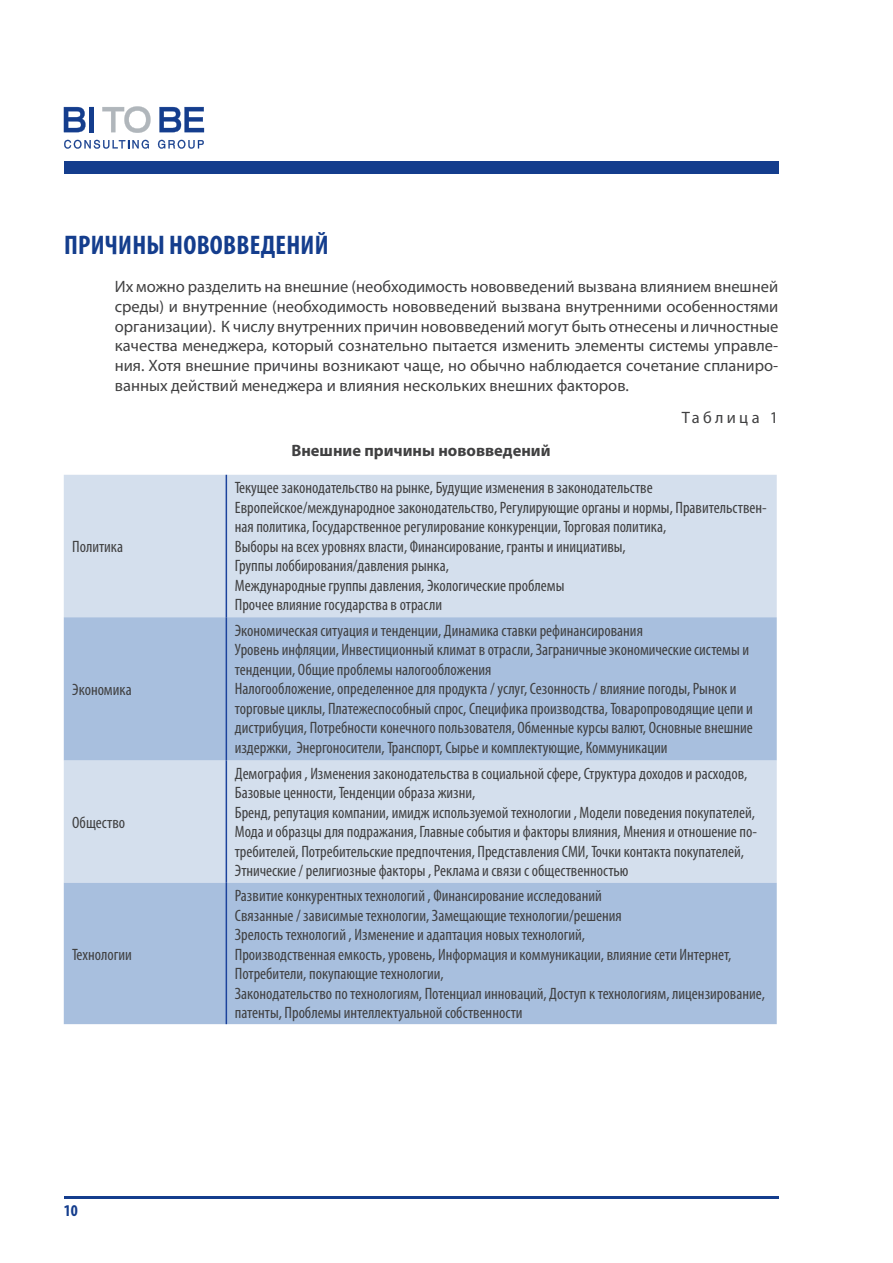
<style>
.page{position:relative;width:893px;height:1263px;background:#fff}
.page>*{position:absolute;margin:0;border:0;box-sizing:border-box;transform-origin:0 0}
.t1{font:700 condensed 27px "Myriad Pro";letter-spacing:.01em;color:#143d8d}
.t2{font:condensed 16.5px/19.5px "Myriad Pro";color:#404041}
.t3{font:16.5px/19.8px "Myriad Pro";color:#404041;text-align:justify}
.t4{font:700 16.5px "Myriad Pro";color:#404041}
.t5{font:16.5px "Myriad Pro";letter-spacing:.2em;color:#404041}
.t6{font:700 condensed 16.5px "Myriad Pro";color:#143d8d}
</style>
<div class="page">
<svg style="left:64px;top:140px;width:85px;height:9px"></svg>
<svg style="left:158px;top:140px;width:46px;height:9px"></svg>
<svg style="left:102px;top:106px;width:49px;height:27px"></svg>
<svg style="left:64px;top:107px;width:30px;height:25px"></svg>
<svg style="left:159px;top:107px;width:45px;height:25px"></svg>
<div style="left:64px;top:161px;width:714px;height:13px;background:#143d8d"></div>
<hr style="left:64px;top:1197px;width:714px;height:2px;background:#143d8d">
<div style="left:64px;top:475px;width:713px;height:142px;background:#d4dfed"></div>
<svg style="left:64px;top:617px;width:713px;height:407px;background:#b5c8e2"></svg>
<hr style="left:226px;top:475px;width:1px;height:142px;background:#1c439c">
<hr style="left:226px;top:617px;width:1px;height:143px;background:#1c439c">
<hr style="left:226px;top:760px;width:1px;height:123px;background:#1c439c">
<hr style="left:226px;top:883px;width:1px;height:141px;background:#1c439c">
<h1 class="t1" style="left:64px;top:235px;width:266px">ПРИЧИНЫ НОВОВВЕДЕНИЙ</h1>
<p class="t3" style="left:115px;top:278px;width:665px">Их можно разделить на внешние (необходимость нововведений вызвана влиянием внешней среды) и внутренние (необходимость нововведений вызвана внутренними особенностями организации). К числу внутренних причин нововведений могут быть отнесены и личностные качества менеджера, который сознательно пытается изменить элементы системы управле&shy;ния. Хотя внешние причины возникают чаще, но обычно наблюдается сочетание спланиро&shy;ванных действий менеджера и влияния нескольких внешних факторов.</p>
<p class="t5" style="left:682px;top:412px;width:98px">Таблица 1</p>
<p class="t4" style="left:291px;top:444px;width:261px">Внешние причины нововведений</p>
<p class="t2" style="left:72px;top:539px;width:52px">Политика</p>
<p class="t2" style="left:72px;top:681px;width:61px">Экономика</p>
<p class="t2" style="left:72px;top:814px;width:54px">Общество</p>
<p class="t2" style="left:72px;top:946px;width:61px">Технологии</p>
<p class="t6" style="left:64px;top:1205px;width:16px">10</p>
<p class="t2" style="left:235px;top:480px;width:533px">Текущее законодательство на рынке, Будущие изменения в законодательстве Европейское/международное законодательство, Регулирующие органы и нормы, Правительствен&shy;ная политика, Государственное регулирование конкуренции, Торговая политика,<br>Выборы на всех уровнях власти, Финансирование, гранты и инициативы,<br>Группы лоббирования/давления рынка,<br>Международные группы давления, Экологические проблемы<br>Прочее влияние государства в отрасли</p>
<p class="t2" style="left:235px;top:622px;width:519px">Экономическая ситуация и тенденции, Динамика ставки рефинансирования<br>Уровень инфляции, Инвестиционный климат в отрасли, Заграничные экономические системы и тенденции, Общие проблемы налогообложения<br>Налогообложение, определенное для продукта / услуг, Сезонность / влияние погоды, Рынок и торговые циклы, Платежеспособный спрос, Специфика производства, Товаропроводящие цепи и дистрибуция, Потребности конечного пользователя, Обменные курсы валют, Основные внешние издержки, Энергоносители, Транспорт, Сырье и комплектующие, Коммуникации</p>
<p class="t2" style="left:235px;top:765px;width:523px">Демография , Изменения законодательства в социальной сфере, Структура доходов и расходов, Базовые ценности, Тенденции образа жизни,<br>Бренд, репутация компании, имидж используемой технологии , Модели поведения покупателей, Мода и образцы для подражания, Главные события и факторы влияния, Мнения и отношение по&shy;требителей, Потребительские предпочтения, Представления СМИ, Точки контакта покупателей, Этнические / религиозные факторы , Реклама и связи с общественностью</p>
<p class="t2" style="left:235px;top:888px;width:531px">Развитие конкурентных технологий , Финансирование исследований<br>Связанные / зависимые технологии, Замещающие технологии/решения<br>Зрелость технологий , Изменение и адаптация новых технологий,<br>Производственная емкость, уровень, Информация и коммуникации, влияние сети Интернет, Потребители, покупающие технологии,<br>Законодательство по технологиям, Потенциал инноваций, Доступ к технологиям, лицензирование, патенты, Проблемы интеллектуальной собственности</p>
</div>
